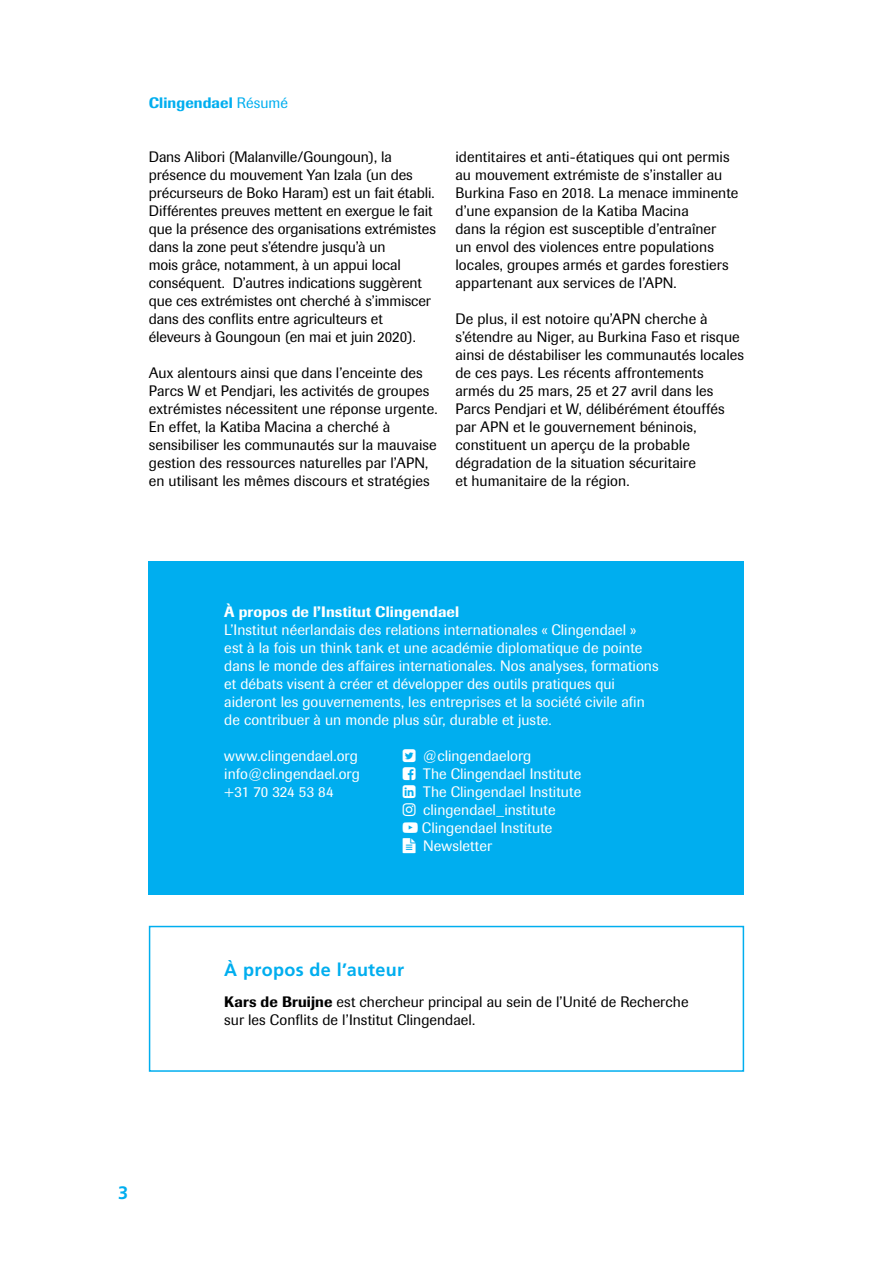
<style>
.page{position:relative;width:893px;height:1263px;background:#fff}
.page>*{position:absolute;margin:0;border:0;box-sizing:border-box;transform-origin:0 0}
.t1{font:700 18px "Frutiger LT Std";letter-spacing:.02em;color:#00aeef}
.P_first{font:15px/18px "Imago";color:#000}
.t2{font:15px/18px "Imago";letter-spacing:.005em;color:#fff}
.t3{font:500 15px "Imago";letter-spacing:.01em;color:#fff}
.t4{font:500 15px "Imago";letter-spacing:.01em;color:#00aeef}
.s1{font-weight:400}
.s2{font-weight:500}
</style>
<div class="page">
<div style="left:149px;top:926px;width:595px;height:146px;border:2px solid #00aeef"></div>
<div style="left:149px;top:561px;width:595px;height:334px;background:#00aeef"></div>
<p class="t4" style="left:149px;top:94px;width:141px">Clingendael <span class="s1">Résumé</span></p>
<p class="P_first" style="left:149px;top:148px;width:289px">Dans Alibori (Malanville/Goungoun), la présence du mouvement Yan Izala (un des précurseurs de Boko Haram) est un fait établi.<br>Différentes preuves mettent en exergue le fait que la présence des organisations extrémistes dans la zone peut s’étendre jusqu’à un<br>mois grâce, notamment, à un appui local conséquent. D’autres indications suggèrent que ces extrémistes ont cherché à s’immiscer dans des conflits entre agriculteurs et éleveurs à Goungoun (en mai et juin 2020).</p>
<p class="P_first" style="left:149px;top:364px;width:290px">Aux alentours ainsi que dans l’enceinte des Parcs W et Pendjari, les activités de groupes extrémistes nécessitent une réponse urgente.<br>En effet, la Katiba Macina a cherché à sensibiliser les communautés sur la mauvaise gestion des ressources naturelles par l’APN, en utilisant les mêmes discours et stratégies</p>
<p class="P_first" style="left:455px;top:148px;width:284px">identitaires et anti-étatiques qui ont permis au mouvement extrémiste de s’installer au Burkina Faso en 2018. La menace imminente d’une expansion de la Katiba Macina<br>dans la région est susceptible d’entraîner<br>un envol des violences entre populations locales, groupes armés et gardes forestiers appartenant aux services de l’APN.</p>
<p class="P_first" style="left:455px;top:310px;width:290px">De plus, il est notoire qu’APN cherche à s’étendre au Niger, au Burkina Faso et risque ainsi de déstabiliser les communautés locales de ces pays. Les récents affrontements armés du 25 mars, 25 et 27 avril dans les Parcs Pendjari et W, délibérément étouffés par APN et le gouvernement béninois, constituent un aperçu de la probable dégradation de la situation sécuritaire<br>et humanitaire de la région.</p>
<p class="t3" style="left:224px;top:603px;width:236px">À propos de l’Institut Clingendael</p>
<p class="t2" style="left:224px;top:621px;width:436px">L’Institut néerlandais des relations internationales « Clingendael » est à la fois un think tank et une académie diplomatique de pointe dans le monde des affaires internationales. Nos analyses, formations et débats visent à créer et développer des outils pratiques qui aideront les gouvernements, les entreprises et la société civile afin de contribuer à un monde plus sûr, durable et juste.</p>
<p class="t2" style="left:224px;top:747px;width:135px">www.clingendael.org</p>
<p class="t2" style="left:423px;top:747px;width:110px">@clingendaelorg</p>
<p class="t2" style="left:224px;top:765px;width:137px">info@clingendael.org</p>
<p class="t2" style="left:423px;top:765px;width:159px">The Clingendael Institute</p>
<p class="t2" style="left:224px;top:783px;width:111px">+31 70 324 53 84</p>
<p class="t2" style="left:423px;top:783px;width:159px">The Clingendael Institute</p>
<p class="t2" style="left:423px;top:801px;width:134px">clingendael_institute</p>
<p class="t2" style="left:422px;top:819px;width:132px">Clingendael Institute</p>
<p class="t2" style="left:423px;top:837px;width:70px">Newsletter</p>
<h2 class="t1" style="left:224px;top:959px;width:181px">À propos de l’auteur</h2>
<p class="P_first" style="left:224px;top:993px;width:466px"><span class="s2">Kars de Bruijne</span> est chercheur principal au sein de l’Unité de Recherche sur les Conflits de l’Institut Clingendael.</p>
<p class="t1" style="left:118px;top:1182px;width:12px">3</p>
</div>
